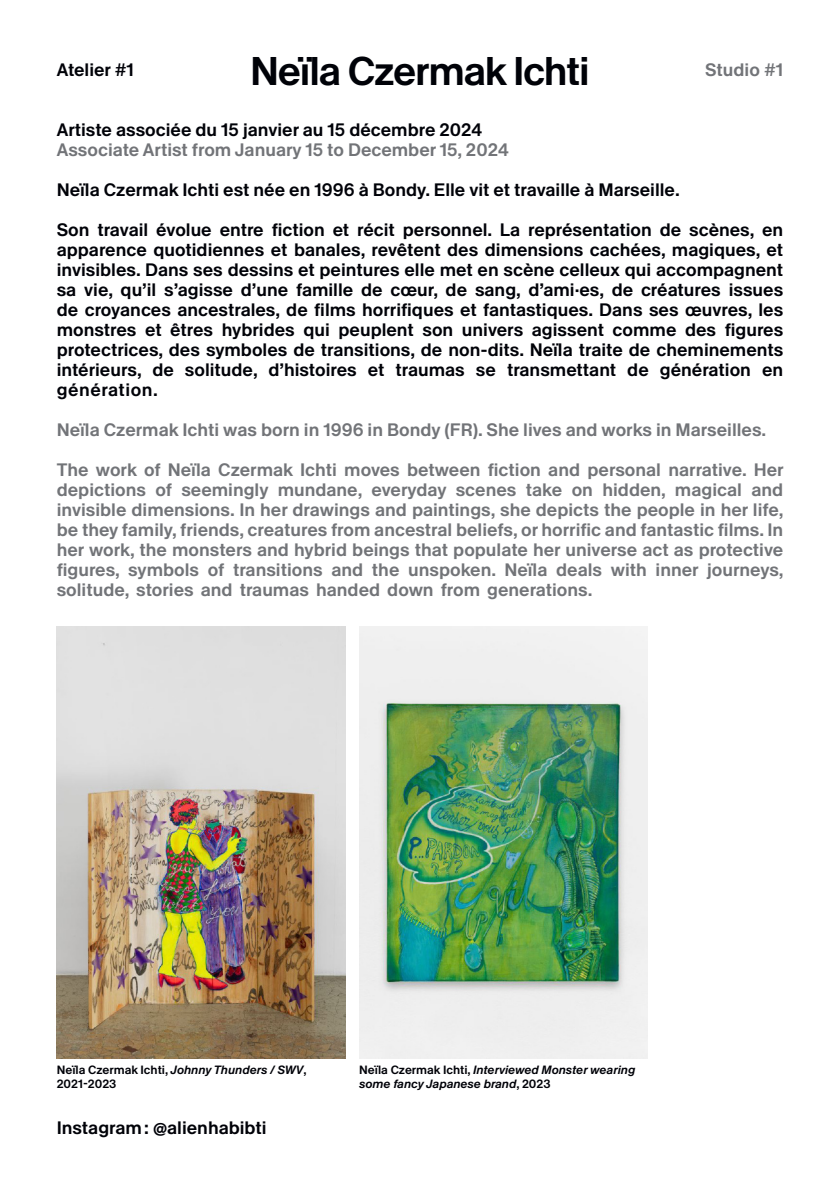
<style>
.page{position:relative;width:840px;height:1191px;background:#fff}
.page>*{position:absolute;margin:0;border:0;box-sizing:border-box;transform-origin:0 0}
.t1{font:500 40px "Antique Legacy";letter-spacing:-.03em;color:#000208}
.t2{font:500 18px/20px "Antique Legacy";color:#000208;text-align:justify}
.t3{font:500 18px/20px "Antique Legacy";color:#727478;text-align:justify}
.t4{font:italic 500 12px/14px "Antique Legacy";color:#000208}
.t5{font:500 12px "Antique Legacy";color:#000208}
.s1{font-style:italic}
.s2{font-style:normal}
</style>
<div class="page">
<img style="left:57px;top:626px;width:288px;height:432px">
<img style="left:359px;top:626px;width:288px;height:432px">
<p class="t1" style="left:250px;top:43px;width:341px">Neïla Czermak Ichti</p>
<p class="t2" style="left:57px;top:58px;width:79px">Atelier #1</p>
<p class="t3" style="left:704px;top:58px;width:80px">Studio #1</p>
<p class="t2" style="left:57px;top:119px;width:427px">Artiste associée du 15 janvier au 15 décembre 2024</p>
<p class="t3" style="left:57px;top:139px;width:453px">Associate Artist from January 15 to December 15, 2024</p>
<p class="t2" style="left:57px;top:179px;width:624px">Neïla Czermak Ichti est née en 1996 à Bondy. Elle vit et travaille à Marseille.</p>
<p class="t2" style="left:57px;top:219px;width:727px">Son travail évolue entre fiction et récit personnel. La représentation de scènes, en apparence quotidiennes et banales, revêtent des dimensions cachées, magiques, et invisibles. Dans ses dessins et peintures elle met en scène celleux qui accompagnent sa vie, qu’il s’agisse d’une famille de cœur, de sang, d’ami·es, de créatures issues de croyances ancestrales, de films horrifiques et fantastiques. Dans ses œuvres, les monstres et êtres hybrides qui peuplent son univers agissent comme des figures protectrices, des symboles de transitions, de non-dits. Neïla traite de cheminements intérieurs, de solitude, d’histoires et traumas se transmettant de génération en génération.</p>
<p class="t3" style="left:57px;top:419px;width:710px">Neïla Czermak Ichti was born in 1996 in Bondy (FR). She lives and works in Marseilles.</p>
<p class="t3" style="left:57px;top:459px;width:728px">The work of Neïla Czermak Ichti moves between fiction and personal narrative. Her depictions of seemingly mundane, everyday scenes take on hidden, magical and invisible dimensions. In her drawings and paintings, she depicts the people in her life, be they family, friends, creatures from ancestral beliefs, or horrific and fantastic films. In her work, the monsters and hybrid beings that populate her universe act as protective figures, symbols of transitions and the unspoken. Neïla deals with inner journeys, solitude, stories and traumas handed down from generations.</p>
<p class="t5" style="left:57px;top:1061px;width:251px">Neïla Czermak Ichti, <span class="s1">Johnny Thunders / SWV</span>,</p>
<p class="t5" style="left:57px;top:1075px;width:61px">2021-2023</p>
<p class="t2" style="left:57px;top:1117px;width:211px">Instagram : @alienhabibti</p>
<p class="t4" style="left:359px;top:1062px;width:277px"><span class="s2">Neïla Czermak Ichti,</span> Interviewed Monster wearing some fancy Japanese brand<span class="s2">, 2023</span></p>
</div>
